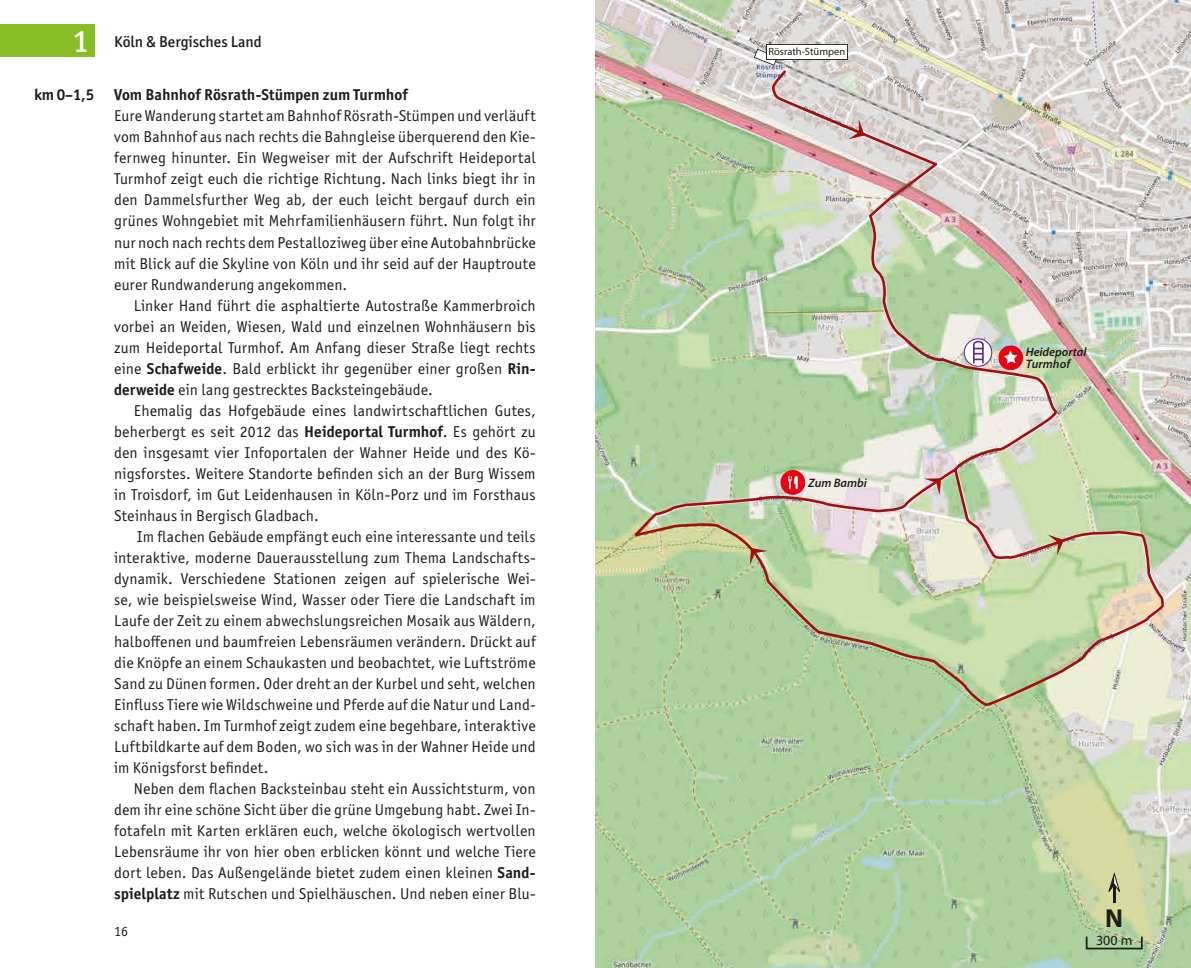
<style>
.page{position:relative;width:1191px;height:968px;background:#fff}
.page>*{position:absolute;margin:0;border:0;box-sizing:border-box;transform-origin:0 0}
.t1{font:700 26.07px "Myriad Pro";color:#1d1d1b}
.t2{font:15.75px/21px "Officina Sans ITC Pro";letter-spacing:.01em;color:#1d1d1b;text-align:justify}
.t3{font:700 15.75px "Officina Sans ITC Pro";color:#1d1d1b}
.t4{font:500 15.75px "Officina Sans ITC Pro";color:#1d1d1b}
.t5{font:14px "Myriad Pro";color:#1d1d1b}
.t6{font:14px "Officina Sans ITC Pro";color:#1d1d1b}
.t7{font:italic 600 12.25px/12.2px "Myriad Pro";color:#1d1d1b}
.t8{font:10.5px "Myriad Pro";color:#1d1d1b}
.s1{font-size:31.5px;color:#fff}
.s2{font-weight:700}
</style>
<div class="page">
<div style="left:0;top:25px;width:94px;height:32px;background:#87bd25"></div>
<img style="left:595px;top:0;width:596px;height:967px">
<img style="left:633px;top:69px;width:532px;height:639px">
<div style="left:964px;top:339px;width:27px;height:27px;background:#fff;border-radius:50%"></div>
<div style="left:963px;top:338px;width:29px;height:28px;border:1px solid #5d2684;border-radius:50%"></div>
<svg style="left:972px;top:340px;width:12px;height:25px"></svg>
<svg style="left:753px;top:49px;width:25px;height:17px"></svg>
<div style="left:766px;top:44px;width:81px;height:16px;background:#fff"></div>
<div style="left:766px;top:44px;width:82px;height:16px;border:1px solid #1d1d1b"></div>
<svg style="left:997px;top:345px;width:26px;height:25px"></svg>
<div style="left:780px;top:470px;width:25px;height:25px;background:#e30614;border-radius:50%"></div>
<svg style="left:788px;top:476px;width:9px;height:13px"></svg>
<svg style="left:1108px;top:872px;width:12px;height:30px"></svg>
<div style="left:1085px;top:935px;width:57px;height:14px;border:2px solid #1d1d1b"></div>
<p class="t4" style="left:73px;top:32px;width:190px"><span class="s1">1</span> Köln &amp; Bergisches Land</p>
<p class="t3" style="left:114px;top:85px;width:295px">Vom Bahnhof Rösrath-Stümpen zum Turmhof</p>
<p class="t2" style="left:114px;top:105px;width:423px">Eure Wanderung startet am Bahnhof Rösrath-Stümpen und verläuft vom Bahnhof aus nach rechts die Bahngleise überquerend den Kie&shy;fernweg hinunter. Ein Wegweiser mit der Aufschrift Heideportal Turmhof zeigt euch die richtige Richtung. Nach links biegt ihr in den Dammelsfurther Weg ab, der euch leicht bergauf durch ein grünes Wohngebiet mit Mehrfamilienhäusern führt. Nun folgt ihr nur noch nach rechts dem Pestalloziweg über eine Autobahnbrücke mit Blick auf die Skyline von Köln und ihr seid auf der Hauptroute eurer Rundwanderung angekommen.</p>
<p class="t2" style="left:114px;top:294px;width:423px;text-indent:20px">Linker Hand führt die asphaltierte Autostraße Kammerbroich vorbei an Weiden, Wiesen, Wald und einzelnen Wohnhäusern bis zum Heideportal Turmhof. Am Anfang dieser Straße liegt rechts eine <span class="s2">Schafweide</span>. Bald erblickt ihr gegenüber einer großen <span class="s2">Rin&shy;derweide</span> ein lang gestrecktes Backsteingebäude.</p>
<p class="t2" style="left:114px;top:399px;width:423px;text-indent:20px">Ehemalig das Hofgebäude eines landwirtschaftlichen Gutes, beherbergt es seit 2012 das <span class="s2">Heideportal Turmhof</span>. Es gehört zu den insgesamt vier Infoportalen der Wahner Heide und des Kö&shy;nigsforstes. Weitere Standorte befinden sich an der Burg Wissem in Troisdorf, im Gut Leidenhausen in Köln-Porz und im Forsthaus Steinhaus in Bergisch Gladbach.</p>
<p class="t2" style="left:114px;top:525px;width:423px;text-indent:23px">Im flachen Gebäude empfängt euch eine interessante und teils interaktive, moderne Dauerausstellung zum Thema Landschafts&shy;dynamik. Verschiedene Stationen zeigen auf spielerische Wei&shy;se, wie beispielsweise Wind, Wasser oder Tiere die Landschaft im Laufe der Zeit zu einem abwechslungsreichen Mosaik aus Wäldern, halboffenen und baumfreien Lebensräumen verändern. Drückt auf die Knöpfe an einem Schaukasten und beobachtet, wie Luftströme Sand zu Dünen formen. Oder dreht an der Kurbel und seht, welchen Einfluss Tiere wie Wildschweine und Pferde auf die Natur und Land&shy;schaft haben. Im Turmhof zeigt zudem eine begehbare, interaktive Luftbildkarte auf dem Boden, wo sich was in der Wahner Heide und im Königsforst befindet.</p>
<p class="t2" style="left:114px;top:777px;width:423px;text-indent:20px">Neben dem flachen Backsteinbau steht ein Aussichtsturm, von dem ihr eine schöne Sicht über die grüne Umgebung habt. Zwei In&shy;fotafeln mit Karten erklären euch, welche ökologisch wertvollen Lebensräume ihr von hier oben erblicken könnt und welche Tiere dort leben. Das Außengelände bietet zudem einen kleinen <span class="s2">Sand&shy;spielplatz</span> mit Rutschen und Spielhäuschen. Und neben einer Blu-</p>
<p class="t3" style="left:34px;top:85px;width:62px">km 0–1,5</p>
<p class="t6" style="left:114px;top:922px;width:15px">16</p>
<p class="t8" style="left:768px;top:45px;width:78px">Rösrath-Stümpen</p>
<p class="t7" style="left:808px;top:476px;width:60px">Zum Bambi</p>
<p class="t7" style="left:1025px;top:345px;width:62px">Heideportal<br>Turmhof</p>
<h1 class="t1" style="left:1105px;top:900px;width:19px">N</h1>
<p class="t5" style="left:1096px;top:931px;width:38px">300 m</p>
</div>
